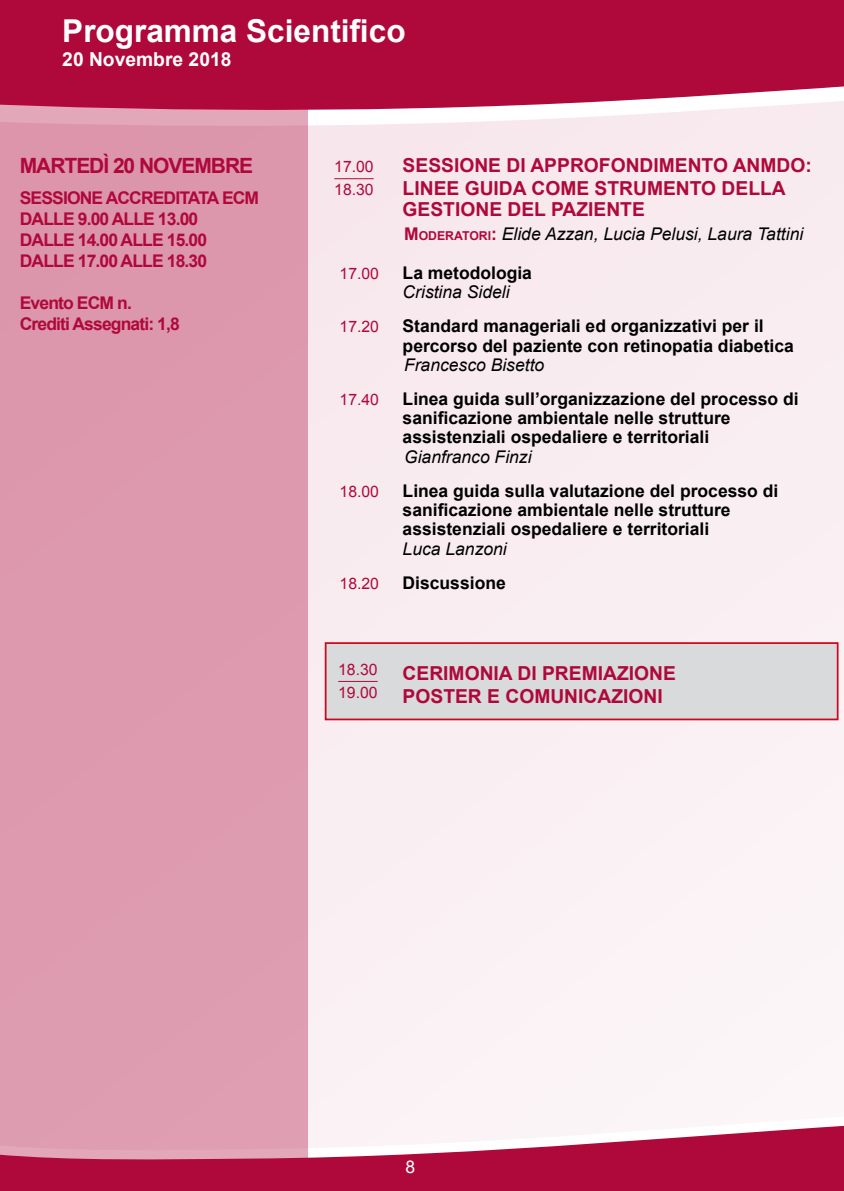
<style>
.page{position:relative;width:844px;height:1191px;background:#fff}
.page>*{position:absolute;margin:0;border:0;box-sizing:border-box;transform-origin:0 0}
.t1{font:700 31.5px "Arial";color:#fff}
.t2{font:700 21px "Arial";letter-spacing:-.05em;color:#af093b}
.t3{font:700 19.25px/22.8px "Arial";color:#af093b}
.t4{font:700 19.25px "Arial";color:#fff}
.t5{font:700 17.5px/19.2px "Arial";color:#000}
.t6{font:700 17.5px/21px "Arial";letter-spacing:-.05em;color:#af093b}
.t7{font:italic 17.5px "Arial";color:#000}
.t8{font:17.5px "Arial";color:#fff}
.t9{font:15.75px/22.8px "Arial";color:#af093b}
.s1{font-weight:700;font-style:normal;color:#af093b}
.s2{font-weight:700;font-style:normal;font-size:12.25px;color:#af093b}
</style>
<div class="page">
<div style="left:0;top:0;width:843px;height:1187px;background:#f9eef1"></div>
<svg style="left:0;top:0;width:843px;height:125px;fill:#af093b"></svg>
<svg style="left:308px;top:1116px;width:535px;height:75px;fill:#af093b"></svg>
<svg style="left:0;top:63px;width:308px;height:1128px;fill:#dd99ae"></svg>
<hr style="left:334px;top:178px;width:39px;height:1px;background:#af093b">
<div style="left:325px;top:642px;width:513px;height:78px;background:#d9dadb;border:2px solid #cd071e"></div>
<hr style="left:338px;top:681px;width:39px;height:1px;background:#af093b">
<h1 class="t1" style="left:62px;top:10px;width:345px">Programma Scientifico</h1>
<p class="t4" style="left:62px;top:47px;width:171px">20 Novembre 2018</p>
<p class="t2" style="left:20px;top:152px;width:235px">MARTEDÌ 20 NOVEMBRE</p>
<p class="t6" style="left:20px;top:188px;width:241px">SESSIONE ACCREDITATA ECM<br>DALLE 9.00 ALLE 13.00<br>DALLE 14.00 ALLE 15.00<br>DALLE 17.00 ALLE 18.30</p>
<p class="t6" style="left:20px;top:293px;width:161px">Evento ECM n.<br>Crediti Assegnati: 1,8</p>
<p class="t9" style="left:334px;top:156px;width:41px">17.00<br>18.30</p>
<p class="t3" style="left:402px;top:155px;width:410px">SESSIONE DI APPROFONDIMENTO ANMDO:<br>LINEE GUIDA COME STRUMENTO DELLA</p>
<p class="t3" style="left:402px;top:199px;width:244px">GESTIONE DEL PAZIENTE</p>
<p class="t7" style="left:404px;top:223px;width:400px"><span class="s1">M</span><span class="s2">ODERATORI</span><span class="s1">:</span> Elide Azzan, Lucia Pelusi, Laura Tattini</p>
<p class="t9" style="left:339px;top:262px;width:41px">17.00</p>
<p class="t5" style="left:402px;top:264px;width:131px">La metodologia</p>
<p class="t7" style="left:402px;top:281px;width:108px">Cristina Sideli</p>
<p class="t9" style="left:339px;top:315px;width:41px">17.20</p>
<p class="t5" style="left:402px;top:317px;width:392px">Standard manageriali ed organizzativi per il percorso del paziente con retinopatia diabetica</p>
<p class="t7" style="left:404px;top:353px;width:142px">Francesco Bisetto</p>
<p class="t9" style="left:339px;top:388px;width:41px">17.40</p>
<p class="t5" style="left:402px;top:390px;width:397px">Linea guida sull’organizzazione del processo di sanificazione ambientale nelle strutture assistenziali ospedaliere e territoriali</p>
<p class="t7" style="left:404px;top:445px;width:129px">Gianfranco Finzi</p>
<p class="t9" style="left:339px;top:480px;width:41px">18.00</p>
<p class="t5" style="left:402px;top:482px;width:377px">Linea guida sulla valutazione del processo di sanificazione ambientale nelle strutture assistenziali ospedaliere e territoriali</p>
<p class="t7" style="left:402px;top:537px;width:106px">Luca Lanzoni</p>
<p class="t9" style="left:339px;top:572px;width:41px">18.20</p>
<p class="t5" style="left:402px;top:573px;width:105px">Discussione</p>
<p class="t9" style="left:338px;top:658px;width:41px">18.30<br>19.00</p>
<p class="t3" style="left:402px;top:662px;width:275px">CERIMONIA DI PREMIAZIONE<br>POSTER E COMUNICAZIONI</p>
<p class="t8" style="left:405px;top:1155px;width:11px">8</p>
</div>
